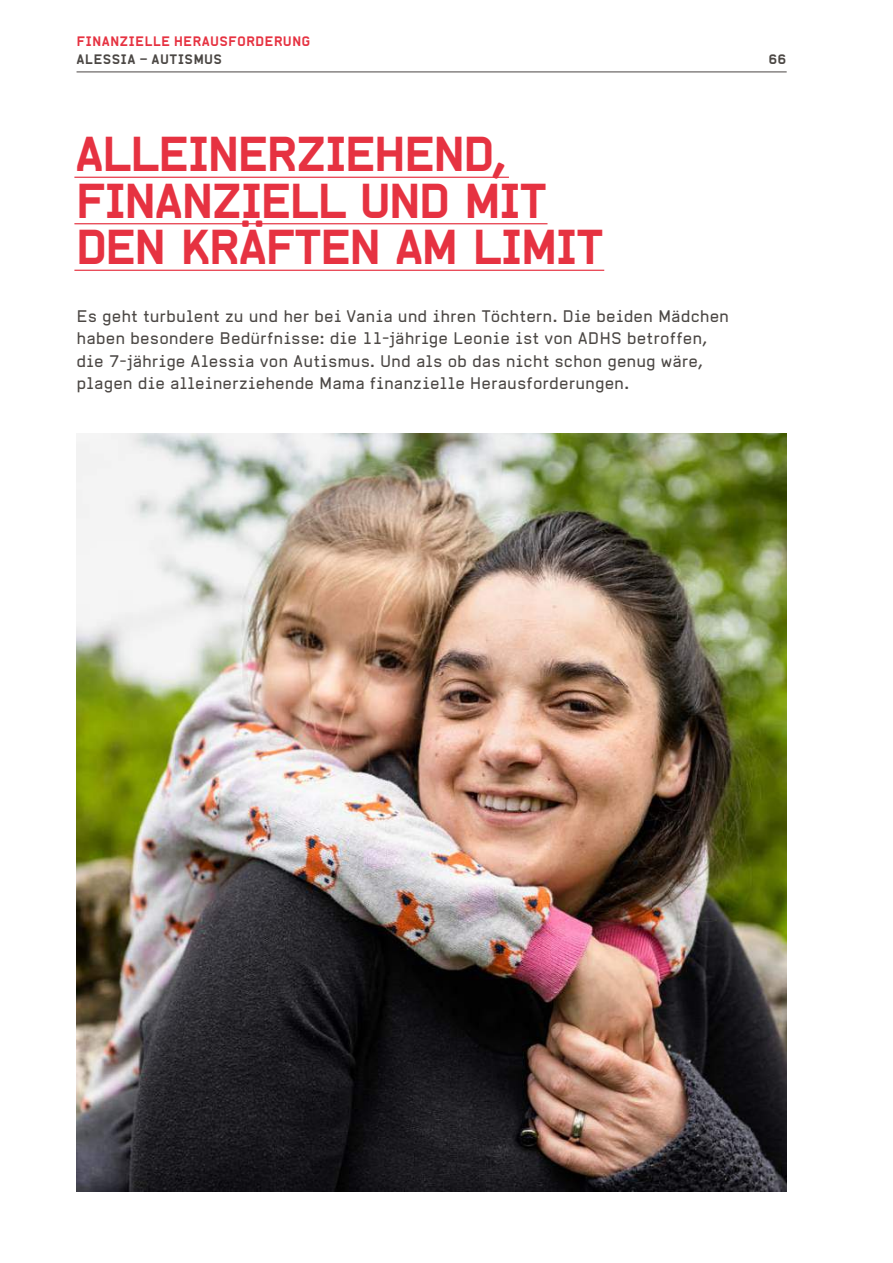
<style>
.page{position:relative;width:893px;height:1263px;background:#fff}
.page>*{position:absolute;margin:0;border:0;box-sizing:border-box;transform-origin:0 0}
.t1{font:46.5px/46.5px "Alpha Headline";letter-spacing:-.09em;color:#e63241}
.t2{font:16.5px/22.5px "Alpha Headline Pro";color:#4b4744}
.t3{font:700 13.5px "Alpha Headline Pro";letter-spacing:.005em;color:#e63241}
.t4{font:700 13.5px "Alpha Headline Pro";letter-spacing:.02em;color:#4b4744}
</style>
<div class="page">
<hr style="left:74px;top:177px;width:435px;height:1px;background:#e63241">
<hr style="left:74px;top:223px;width:473px;height:1px;background:#e63241">
<hr style="left:74px;top:270px;width:530px;height:1px;background:#e63241">
<img style="left:77px;top:433px;width:710px;height:758px">
<hr style="left:77px;top:72px;width:710px;height:1px;background:#4b4744">
<p class="t3" style="left:77px;top:33px;width:235px">FINANZIELLE HERAUSFORDERUNG</p>
<p class="t4" style="left:77px;top:51px;width:147px">ALESSIA – AUTISMUS</p>
<h1 class="t1" style="left:74px;top:130px;width:531px">ALLEINERZIEHEND,<br>FINANZIELL UND MIT<br>DEN KRÄFTEN AM LIMIT</h1>
<p class="t2" style="left:77px;top:305px;width:654px">Es geht turbulent zu und her bei Vania und ihren Töchtern. Die beiden Mädchen haben besondere Bedürfnisse: die 11-jährige Leonie ist von ADHS betroffen, die 7-jährige Alessia von Autismus. Und als ob das nicht schon genug wäre, plagen die alleinerziehende Mama finanzielle Herausforderungen.</p>
<p class="t4" style="left:768px;top:51px;width:20px">66</p>
</div>
